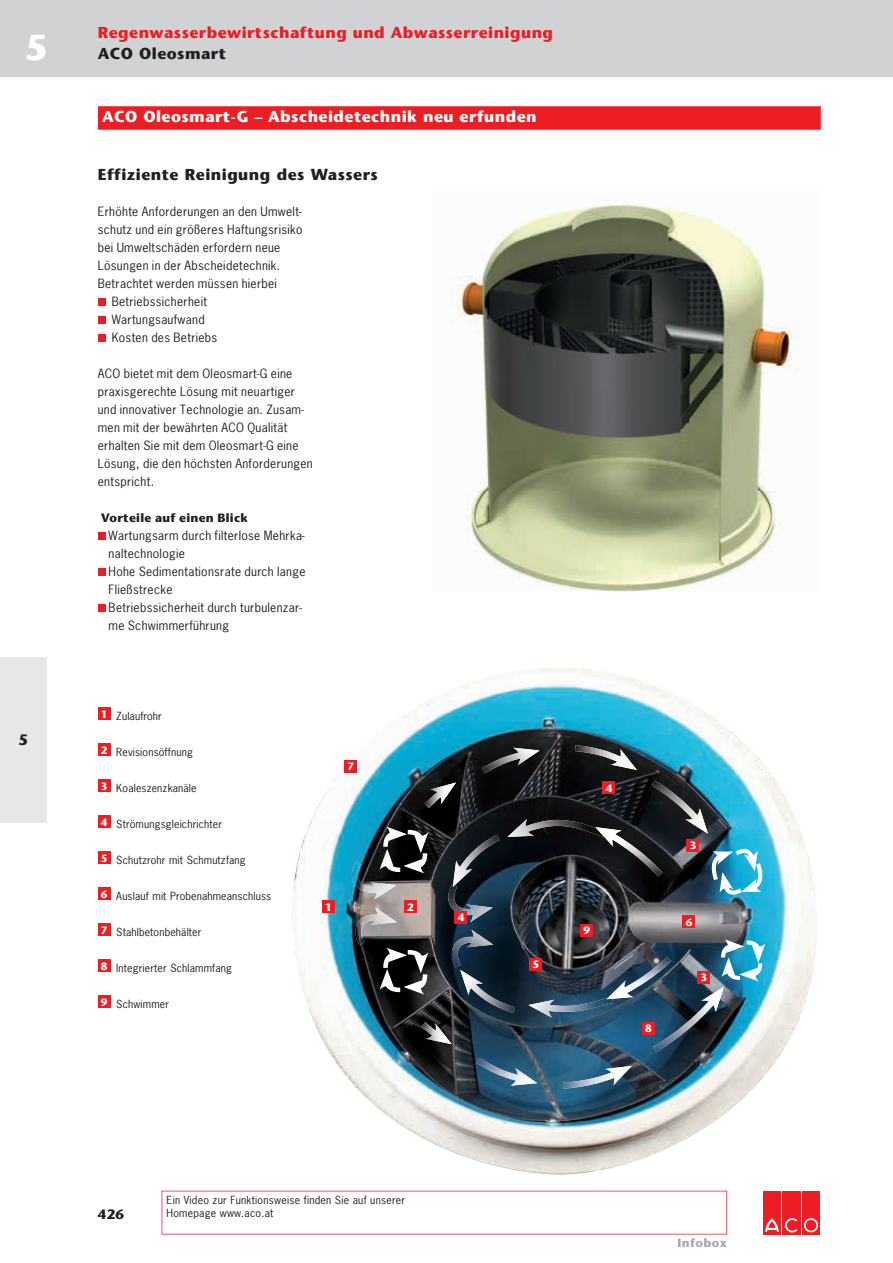
<style>
.page{position:relative;width:893px;height:1263px;background:#fff}
.page>*{position:absolute;margin:0;border:0;box-sizing:border-box;transform-origin:0 0}
.t1{font:700 36px "Stone Sans";color:#fff}
.t2{font:700 15.75px "Stone Sans";letter-spacing:.03em;color:#ee1d23}
.t3{font:700 15.75px "Stone Sans";letter-spacing:.03em;color:#fff}
.t4{font:700 15.75px "Stone Sans";letter-spacing:.03em;color:#231f20}
.t5{font:700 15px "Stone Sans";color:#231f20}
.t6{font:700 13.5px "Stone Sans";color:#231f20}
.t7{font:12px/18px "News Gothic";letter-spacing:.025em;color:#231f20}
.t8{font:700 12px "Stone Sans";letter-spacing:.025em;color:#231f20}
.t9{font:700 12px "Stone Sans";letter-spacing:.03em;color:#a8a9ad}
.t10{font:10.5px/12.6px "News Gothic";letter-spacing:.015em;color:#231f20}
.t11{font:700 10.5px "Stone Sans";color:#fff}
</style>
<div class="page">
<div style="left:0;top:0;width:893px;height:77px;background:#d1d2d4"></div>
<div style="left:763px;top:1191px;width:18px;height:43px;background:#ee1d23"></div>
<div style="left:782px;top:1191px;width:18px;height:43px;background:#ee1d23"></div>
<svg style="left:765px;top:1217px;width:33px;height:16px"></svg>
<div style="left:802px;top:1191px;width:18px;height:43px;background:#ee1d23"></div>
<svg style="left:803px;top:1218px;width:16px;height:15px"></svg>
<div style="left:803px;top:1217px;width:16px;height:16px;border:1px solid #ee1d23;border-radius:50%"></div>
<div style="left:806px;top:1220px;width:10px;height:10px;background:#ee1d23;border-radius:50%"></div>
<div style="left:806px;top:1220px;width:10px;height:10px;border:1px solid #ee1d23;border-radius:50%"></div>
<div style="left:0;top:657px;width:47px;height:165px;background:#e6e7e9"></div>
<div style="left:98px;top:106px;width:723px;height:24px;background:#ee1d23"></div>
<div style="left:98px;top:299px;width:7px;height:7px;background:#ee1d23"></div>
<div style="left:98px;top:317px;width:7px;height:7px;background:#ee1d23"></div>
<div style="left:98px;top:335px;width:7px;height:7px;background:#ee1d23"></div>
<div style="left:98px;top:533px;width:7px;height:7px;background:#ee1d23"></div>
<div style="left:98px;top:569px;width:7px;height:7px;background:#ee1d23"></div>
<div style="left:98px;top:605px;width:7px;height:7px;background:#ee1d23"></div>
<div style="left:98px;top:707px;width:13px;height:13px;background:#ee1d23"></div>
<div style="left:98px;top:743px;width:13px;height:13px;background:#ee1d23"></div>
<div style="left:98px;top:779px;width:13px;height:13px;background:#ee1d23"></div>
<div style="left:98px;top:815px;width:13px;height:13px;background:#ee1d23"></div>
<div style="left:98px;top:851px;width:13px;height:13px;background:#ee1d23"></div>
<div style="left:98px;top:887px;width:13px;height:13px;background:#ee1d23"></div>
<div style="left:98px;top:923px;width:13px;height:13px;background:#ee1d23"></div>
<div style="left:98px;top:959px;width:13px;height:13px;background:#ee1d23"></div>
<div style="left:98px;top:995px;width:13px;height:13px;background:#ee1d23"></div>
<img style="left:292px;top:667px;width:525px;height:507px">
<svg style="left:380px;top:948px;width:48px;height:46px"></svg>
<svg style="left:721px;top:939px;width:44px;height:42px"></svg>
<svg style="left:712px;top:849px;width:50px;height:46px"></svg>
<svg style="left:380px;top:826px;width:48px;height:47px"></svg>
<img style="left:652px;top:780px;width:45px;height:39px">
<img style="left:685px;top:808px;width:15px;height:12px">
<img style="left:612px;top:834px;width:50px;height:42px">
<img style="left:595px;top:827px;width:27px;height:20px">
<img style="left:425px;top:792px;width:16px;height:16px">
<img style="left:430px;top:782px;width:26px;height:22px">
<img style="left:482px;top:753px;width:38px;height:20px">
<img style="left:513px;top:748px;width:27px;height:17px">
<img style="left:534px;top:820px;width:70px;height:17px">
<img style="left:596px;top:828px;width:14px;height:10px">
<img style="left:507px;top:819px;width:27px;height:18px">
<img style="left:460px;top:835px;width:40px;height:35px">
<img style="left:453px;top:860px;width:19px;height:24px">
<img style="left:575px;top:745px;width:45px;height:17px">
<img style="left:611px;top:749px;width:26px;height:21px">
<img style="left:653px;top:1001px;width:60px;height:51px">
<img style="left:701px;top:1000px;width:15px;height:12px">
<img style="left:624px;top:957px;width:47px;height:36px">
<img style="left:608px;top:980px;width:25px;height:19px">
<img style="left:421px;top:1022px;width:15px;height:13px">
<img style="left:426px;top:1023px;width:26px;height:21px">
<img style="left:476px;top:1058px;width:42px;height:23px">
<img style="left:511px;top:1068px;width:26px;height:18px">
<img style="left:548px;top:998px;width:65px;height:14px">
<img style="left:528px;top:999px;width:27px;height:19px">
<img style="left:471px;top:984px;width:44px;height:29px">
<img style="left:469px;top:984px;width:14px;height:11px">
<img style="left:448px;top:884px;width:25px;height:31px">
<img style="left:466px;top:904px;width:27px;height:18px">
<img style="left:451px;top:937px;width:23px;height:30px">
<img style="left:467px;top:929px;width:26px;height:18px">
<img style="left:352px;top:861px;width:25px;height:32px">
<img style="left:370px;top:882px;width:26px;height:18px">
<img style="left:355px;top:914px;width:22px;height:31px">
<img style="left:370px;top:907px;width:27px;height:18px">
<img style="left:563px;top:1072px;width:51px;height:17px">
<img style="left:605px;top:1066px;width:27px;height:19px">
<div style="left:404px;top:900px;width:13px;height:13px;background:#ee1d23"></div>
<div style="left:686px;top:839px;width:13px;height:12px;background:#ee1d23"></div>
<div style="left:455px;top:911px;width:12px;height:13px;background:#ee1d23"></div>
<div style="left:529px;top:958px;width:13px;height:13px;background:#ee1d23"></div>
<div style="left:322px;top:900px;width:13px;height:13px;background:#ee1d23"></div>
<div style="left:603px;top:781px;width:12px;height:13px;background:#ee1d23"></div>
<div style="left:682px;top:915px;width:13px;height:13px;background:#ee1d23"></div>
<div style="left:344px;top:760px;width:13px;height:13px;background:#ee1d23"></div>
<div style="left:642px;top:1022px;width:13px;height:12px;background:#ee1d23"></div>
<div style="left:697px;top:971px;width:13px;height:12px;background:#ee1d23"></div>
<div style="left:580px;top:924px;width:13px;height:12px;background:#ee1d23"></div>
<svg style="left:162px;top:1191px;width:565px;height:43px"></svg>
<img style="left:449px;top:202px;width:350px;height:390px">
<h1 class="t1" style="left:25px;top:25px;width:24px">5</h1>
<p class="t5" style="left:19px;top:731px;width:11px">5</p>
<h2 class="t2" style="left:98px;top:23px;width:457px">Regenwasserbewirtschaftung und Abwasserreinigung</h2>
<h2 class="t4" style="left:98px;top:44px;width:130px">ACO Oleosmart</h2>
<h2 class="t3" style="left:102px;top:107px;width:436px">ACO Oleosmart-G – Abscheidetechnik neu erfunden</h2>
<h2 class="t4" style="left:98px;top:165px;width:282px">Effiziente Reinigung des Wassers</h2>
<p class="t7" style="left:98px;top:202px;width:205px">Erhöhte Anforderungen an den Umwelt-</p>
<p class="t7" style="left:98px;top:220px;width:206px">schutz und ein größeres Haftungsrisiko</p>
<p class="t7" style="left:98px;top:238px;width:184px">bei Umweltschäden erfordern neue</p>
<p class="t7" style="left:98px;top:256px;width:184px">Lösungen in der Abscheidetechnik.</p>
<p class="t7" style="left:98px;top:274px;width:181px">Betrachtet werden müssen hierbei</p>
<p class="t7" style="left:112px;top:292px;width:97px">Betriebssicherheit</p>
<p class="t7" style="left:112px;top:310px;width:95px">Wartungsaufwand</p>
<p class="t7" style="left:112px;top:328px;width:107px">Kosten des Betriebs</p>
<p class="t7" style="left:98px;top:364px;width:217px">ACO bietet mit dem Oleosmart-G eine praxisgerechte Lösung mit neuartiger und innovativer Technologie an. Zusam&shy;men mit der bewährten ACO Qualität erhalten Sie mit dem Oleosmart-G eine Lösung, die den höchsten Anforderungen entspricht.</p>
<p class="t8" style="left:101px;top:511px;width:149px">Vorteile auf einen Blick</p>
<p class="t7" style="left:109px;top:526px;width:198px">Wartungsarm durch filterlose Mehrka&shy;naltechnologie<br>Hohe Sedimentationsrate durch lange<br>Fließstrecke<br>Betriebssicherheit durch turbulenzar&shy;me Schwimmerführung</p>
<p class="t10" style="left:101px;top:709px;width:62px"><sup>1</sup> Zulaufrohr</p>
<p class="t10" style="left:101px;top:745px;width:93px"><sup>2</sup> Revisionsöffnung</p>
<p class="t10" style="left:101px;top:781px;width:97px"><sup>3</sup> Koaleszenzkanäle</p>
<p class="t10" style="left:101px;top:817px;width:123px"><sup>4</sup> Strömungsgleichrichter</p>
<p class="t10" style="left:101px;top:853px;width:146px"><sup>5</sup> Schutzrohr mit Schmutzfang</p>
<p class="t10" style="left:101px;top:889px;width:172px"><sup>6</sup> Auslauf mit Probenahmeanschluss</p>
<p class="t10" style="left:101px;top:925px;width:102px"><sup>7</sup> Stahlbetonbehälter</p>
<p class="t10" style="left:101px;top:961px;width:132px"><sup>8</sup> Integrierter Schlammfang</p>
<p class="t10" style="left:101px;top:997px;width:70px"><sup>9</sup> Schwimmer</p>
<p class="t11" style="left:348px;top:760px;width:8px">7</p>
<p class="t11" style="left:325px;top:901px;width:8px">1</p>
<p class="t11" style="left:407px;top:901px;width:8px">2</p>
<p class="t11" style="left:458px;top:911px;width:8px">4</p>
<p class="t11" style="left:533px;top:958px;width:8px">5</p>
<p class="t11" style="left:606px;top:782px;width:8px">4</p>
<p class="t11" style="left:584px;top:924px;width:8px">9</p>
<p class="t11" style="left:645px;top:1022px;width:8px">8</p>
<p class="t11" style="left:690px;top:839px;width:8px">3</p>
<p class="t11" style="left:686px;top:916px;width:8px">6</p>
<p class="t11" style="left:700px;top:971px;width:8px">3</p>
<p class="t6" style="left:98px;top:1206px;width:28px">426</p>
<p class="t10" style="left:167px;top:1193px;width:240px">Ein Video zur Funktionsweise finden Sie auf unserer<br>Homepage www.aco.at</p>
<p class="t9" style="left:677px;top:1235px;width:51px">Infobox</p>
</div>
